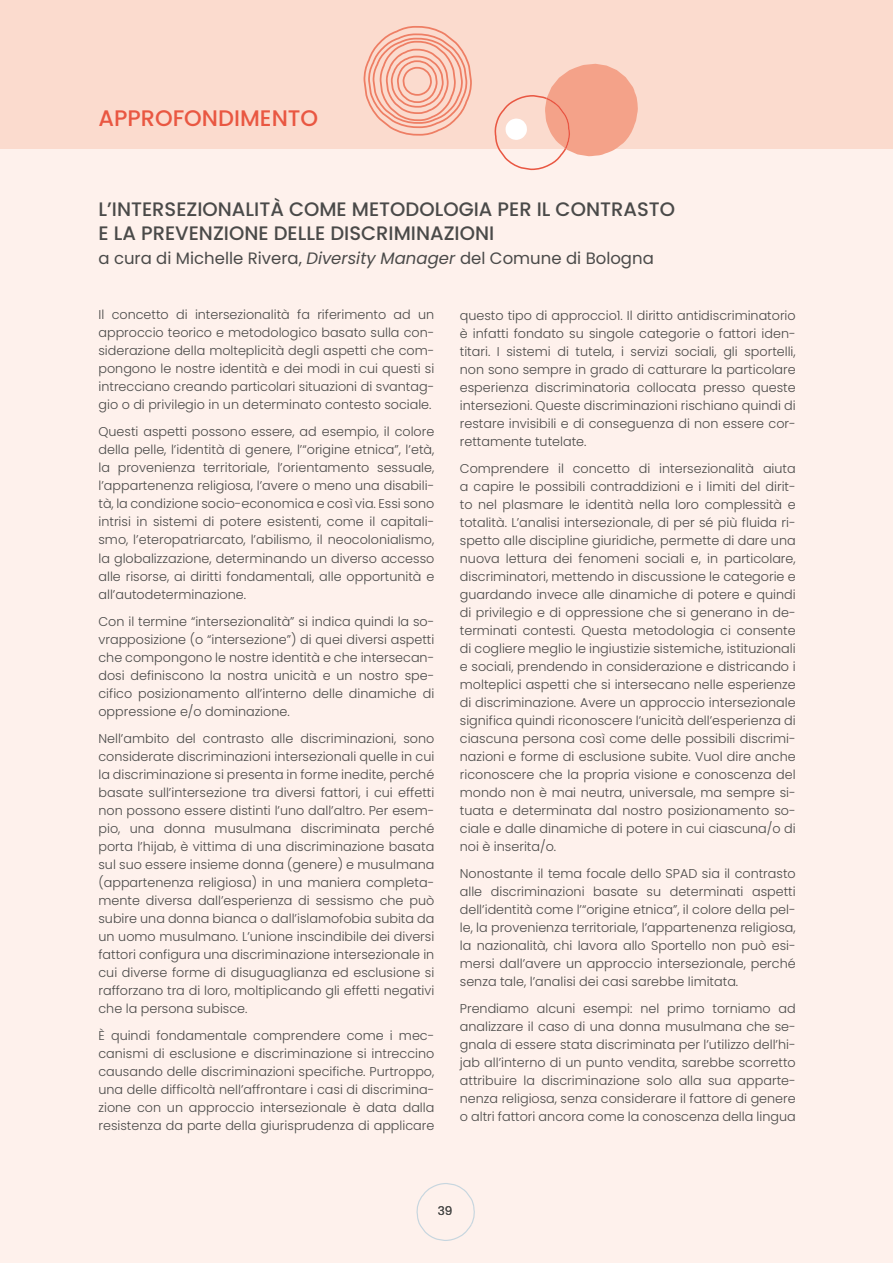
<style>
.page{position:relative;width:893px;height:1263px;background:#fff}
.page>*{position:absolute;margin:0;border:0;box-sizing:border-box;transform-origin:0 0}
.t1{font:500 22.5px "Poppins";color:#e95742}
.t2{font:500 19.5px/24px "Poppins";color:#4a4a49}
.t3{font:16.5px "Poppins";color:#4a4a49}
.t4{font:300 12.75px/18px "Poppins";color:#4a4a49;text-align:justify}
.t5{font:12px "Poppins";color:#4a4a49}
.s1{font-style:italic}
</style>
<div class="page">
<div style="left:0;top:142px;width:893px;height:1121px;background:#fef1ec"></div>
<svg style="left:416px;top:1183px;width:59px;height:58px"></svg>
<div style="left:0;top:0;width:893px;height:149px;background:#fbdbce"></div>
<svg style="left:494px;top:64px;width:144px;height:106px"></svg>
<svg style="left:363px;top:26px;width:109px;height:110px"></svg>
<h1 class="t1" style="left:98px;top:105px;width:221px">APPROFONDIMENTO</h1>
<h2 class="t2" style="left:98px;top:197px;width:578px">L’INTERSEZIONALITÀ COME METODOLOGIA PER IL CONTRASTO<br>E LA PREVENZIONE DELLE DISCRIMINAZIONI</h2>
<p class="t3" style="left:98px;top:249px;width:557px">a cura di Michelle Rivera, <span class="s1">Diversity Manager</span> del Comune di Bologna</p>
<p class="t4" style="left:98px;top:306px;width:337px">Il concetto di intersezionalità fa riferimento ad un approccio teorico e metodologico basato sulla con&shy;siderazione della molteplicità degli aspetti che com&shy;pongono le nostre identità e dei modi in cui questi si intrecciano creando particolari situazioni di svantag&shy;gio o di privilegio in un determinato contesto sociale.</p>
<p class="t4" style="left:98px;top:423px;width:337px">Questi aspetti possono essere, ad esempio, il colore della pelle, l’identità di genere, l’“origine etnica”, l’età, la provenienza territoriale, l’orientamento sessuale, l’appartenenza religiosa, l’avere o meno una disabili&shy;tà, la condizione socio-economica e così via. Essi sono intrisi in sistemi di potere esistenti, come il capitali&shy;smo, l’eteropatriarcato, l’abilismo, il neocolonialismo, la globalizzazione, determinando un diverso accesso alle risorse, ai diritti fondamentali, alle opportunità e all’autodeterminazione.</p>
<p class="t4" style="left:98px;top:612px;width:337px">Con il termine “intersezionalità” si indica quindi la so&shy;vrapposizione (o “intersezione”) di quei diversi aspetti che compongono le nostre identità e che intersecan&shy;dosi definiscono la nostra unicità e un nostro spe&shy;cifico posizionamento all’interno delle dinamiche di oppressione e/o dominazione.</p>
<p class="t4" style="left:98px;top:729px;width:337px">Nell’ambito del contrasto alle discriminazioni, sono considerate discriminazioni intersezionali quelle in cui la discriminazione si presenta in forme inedite, perché basate sull’intersezione tra diversi fattori, i cui effetti non possono essere distinti l’uno dall’altro. Per esem&shy;pio, una donna musulmana discriminata perché porta l’hijab, è vittima di una discriminazione basata sul suo essere insieme donna (genere) e musulmana (appartenenza religiosa) in una maniera completa&shy;mente diversa dall’esperienza di sessismo che può subire una donna bianca o dall’islamofobia subita da un uomo musulmano. L’unione inscindibile dei diversi fattori configura una discriminazione intersezionale in cui diverse forme di disuguaglianza ed esclusione si rafforzano tra di loro, moltiplicando gli effetti negativi che la persona subisce.</p>
<p class="t4" style="left:98px;top:1026px;width:337px">È quindi fondamentale comprendere come i mec&shy;canismi di esclusione e discriminazione si intreccino causando delle discriminazioni specifiche. Purtroppo, una delle difficoltà nell’affrontare i casi di discrimina&shy;zione con un approccio intersezionale è data dalla resistenza da parte della giurisprudenza di applicare</p>
<p class="t4" style="left:460px;top:306px;width:337px">questo tipo di approccio1. Il diritto antidiscriminatorio è infatti fondato su singole categorie o fattori iden&shy;titari. I sistemi di tutela, i servizi sociali, gli sportelli, non sono sempre in grado di catturare la particolare esperienza discriminatoria collocata presso queste intersezioni. Queste discriminazioni rischiano quindi di restare invisibili e di conseguenza di non essere cor&shy;rettamente tutelate.</p>
<p class="t4" style="left:460px;top:459px;width:337px">Comprendere il concetto di intersezionalità aiuta a capire le possibili contraddizioni e i limiti del dirit&shy;to nel plasmare le identità nella loro complessità e totalità. L’analisi intersezionale, di per sé più fluida ri&shy;spetto alle discipline giuridiche, permette di dare una nuova lettura dei fenomeni sociali e, in particolare, discriminatori, mettendo in discussione le categorie e guardando invece alle dinamiche di potere e quindi di privilegio e di oppressione che si generano in de&shy;terminati contesti. Questa metodologia ci consente di cogliere meglio le ingiustizie sistemiche, istituzionali e sociali, prendendo in considerazione e districando i molteplici aspetti che si intersecano nelle esperienze di discriminazione. Avere un approccio intersezionale significa quindi riconoscere l’unicità dell’esperienza di ciascuna persona così come delle possibili discrimi&shy;nazioni e forme di esclusione subite. Vuol dire anche riconoscere che la propria visione e conoscenza del mondo non è mai neutra, universale, ma sempre si&shy;tuata e determinata dal nostro posizionamento so&shy;ciale e dalle dinamiche di potere in cui ciascuna/o di noi è inserita/o.</p>
<p class="t4" style="left:460px;top:864px;width:337px">Nonostante il tema focale dello SPAD sia il contrasto alle discriminazioni basate su determinati aspetti dell’identità come l’“origine etnica”, il colore della pel&shy;le, la provenienza territoriale, l’appartenenza religiosa, la nazionalità, chi lavora allo Sportello non può esi&shy;mersi dall’avere un approccio intersezionale, perché senza tale, l’analisi dei casi sarebbe limitata.</p>
<p class="t4" style="left:460px;top:999px;width:337px">Prendiamo alcuni esempi: nel primo torniamo ad analizzare il caso di una donna musulmana che se&shy;gnala di essere stata discriminata per l’utilizzo dell’hi&shy;jab all’interno di un punto vendita, sarebbe scorretto attribuire la discriminazione solo alla sua apparte&shy;nenza religiosa, senza considerare il fattore di genere o altri fattori ancora come la conoscenza della lingua</p>
<p class="t5" style="left:438px;top:1204px;width:16px">39</p>
</div>
